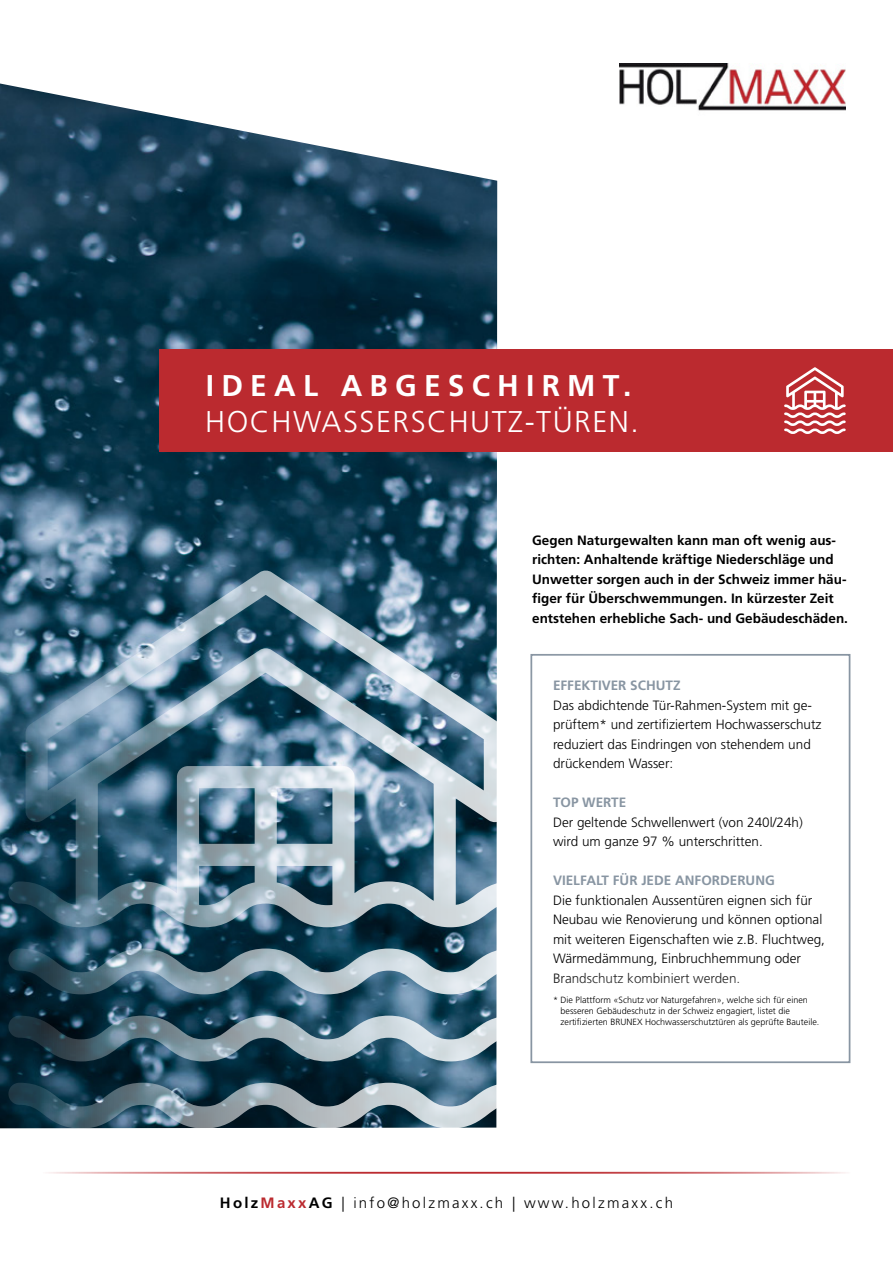
<style>
.page{position:relative;width:893px;height:1263px;background:#fff}
.page>*{position:absolute;margin:0;border:0;box-sizing:border-box;transform-origin:0 0}
.t1{font:300 30px "Frutiger LT Std";letter-spacing:.05em;color:#fff}
.t2{font:700 30px "Frutiger LT Std";letter-spacing:.24em;color:#fff}
.t3{font:300 15px "Frutiger LT Std";letter-spacing:.15em;color:#000}
.t4{font:300 13.5px/19.5px "Frutiger LT Std";color:#000}
.t5{font:700 13.5px/19.5px "Frutiger LT Std";color:#000}
.t6{font:700 13.5px "Frutiger LT Std";color:#8895a2}
.t7{font:300 9px/10.8px "Frutiger LT Std";color:#000}
.s1{font-weight:700}
.s2{font-weight:700;color:#bb2a2f}
</style>
<div class="page">
<img style="left:0;top:212px;width:497px;height:916px">
<svg style="left:0;top:63px;width:661px;height:149px"></svg>
<img style="left:619px;top:64px;width:226px;height:52px">
<div style="left:160px;top:349px;width:733px;height:103px;background:#bb2a2f"></div>
<svg style="left:784px;top:367px;width:62px;height:67px"></svg>
<hr style="left:43px;top:1172px;width:807px;height:2px;background:#bb2a2f">
<svg style="left:8px;top:570px;width:489px;height:558px"></svg>
<h1 class="t2" style="left:206px;top:367px;width:427px">IDEAL ABGESCHIRMT.</h1>
<h1 class="t1" style="left:205px;top:404px;width:435px">HOCHWASSERSCHUTZ-TÜREN.</h1>
<p class="t5" style="left:532px;top:530px;width:317px">Gegen Naturgewalten kann man oft wenig aus&shy;richten: Anhaltende kräftige Niederschläge und Unwetter sorgen auch in der Schweiz immer häu&shy;figer für Überschwemmungen. In kürzester Zeit entstehen erhebliche Sach- und Gebäudeschäden.</p>
<p class="t6" style="left:553px;top:677px;width:129px">EFFEKTIVER SCHUTZ</p>
<p class="t4" style="left:553px;top:695px;width:270px">Das abdichtende Tür-Rahmen-System mit ge&shy;prüftem* und zertifiziertem Hochwasserschutz reduziert das Eindringen von stehendem und drückendem Wasser:</p>
<p class="t6" style="left:553px;top:794px;width:75px">TOP WERTE</p>
<p class="t4" style="left:553px;top:812px;width:251px">Der geltende Schwellenwert (von 240l/24h) wird um ganze 97 % unterschritten.</p>
<p class="t6" style="left:553px;top:872px;width:223px">VIELFALT FÜR JEDE ANFORDERUNG</p>
<p class="t4" style="left:553px;top:890px;width:274px">Die funktionalen Aussentüren eignen sich für Neubau wie Renovierung und können optional mit weiteren Eigenschaften wie z.B. Fluchtweg, Wärmedämmung, Einbruchhemmung oder Brandschutz kombiniert werden.</p>
<p class="t7" style="left:560px;top:995px;width:260px;text-indent:-8px">* Die Plattform «Schutz vor Naturgefahren», welche sich für einen besseren Gebäudeschutz in der Schweiz engagiert, listet die zertifizierten BRUNEX Hochwasserschutztüren als geprüfte Bauteile.</p>
<p class="t3" style="left:220px;top:1194px;width:455px"><span class="s1">Holz</span><span class="s2">Maxx</span><span class="s1">AG</span> | info@holzmaxx.ch | www.holzmaxx.ch</p>
</div>
